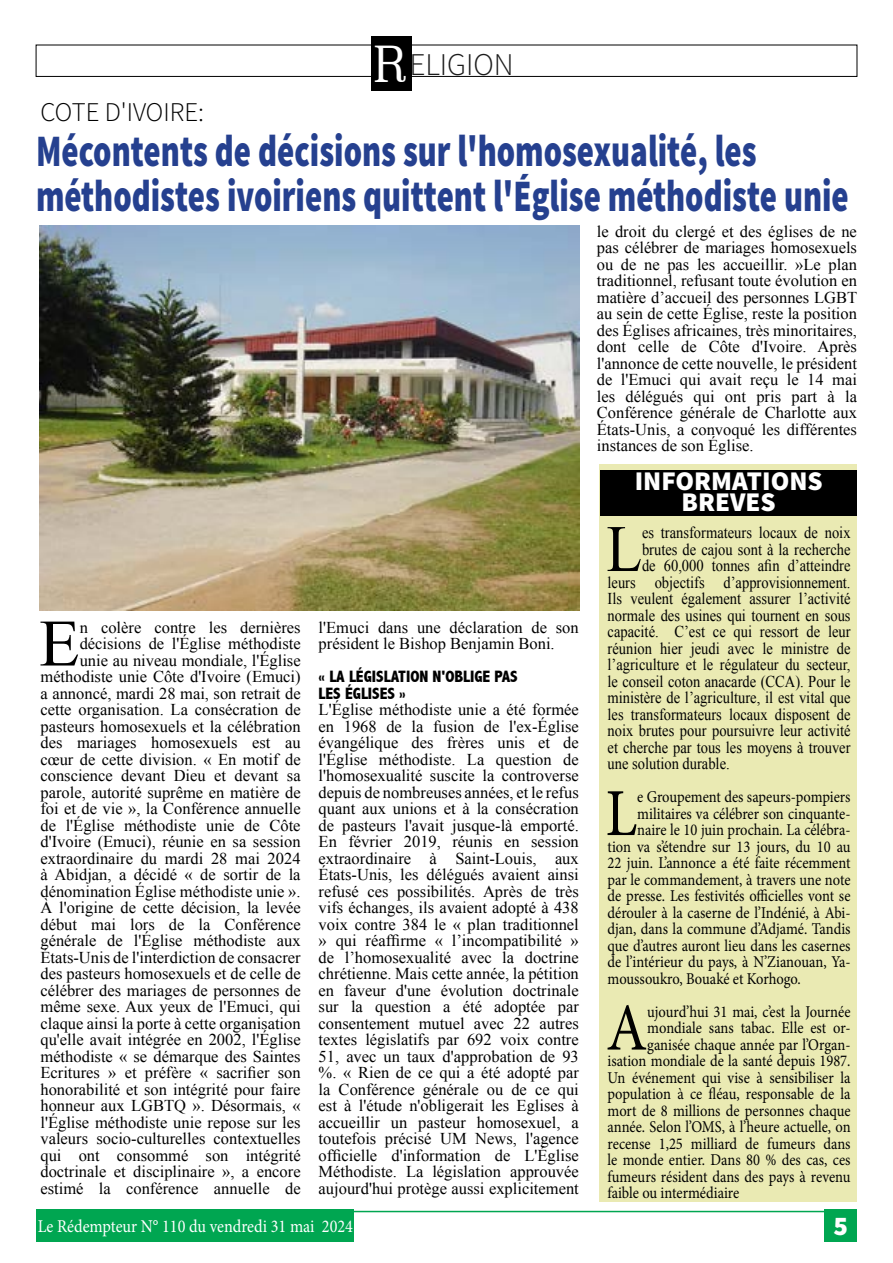
<style>
.page{position:relative;width:893px;height:1263px;background:#fff}
.page>*{position:absolute;margin:0;border:0;box-sizing:border-box;transform-origin:0 0}
.t1{font:67.2px "Minion Pro";color:#000;scale:.88 1}
.t2{font:66.3px "Times New Roman";color:#000}
.t3{font:66.3px "Times New Roman";color:#000;scale:.88 1}
.t4{font:900 45px/45px "Source Sans Pro";color:#25408f;scale:.73 1}
.t5{font:300 31.65px "Source Sans Pro";color:#1c1c1c}
.t6{font:900 27px/21px "Source Sans Pro";color:#fff;text-align:center}
.t7{font:300 27px "Source Sans Pro";color:#000}
.t8{font:18px "Minion Pro";color:#fff;scale:.9 1}
.t9{font:16.5px/16.5px "Times New Roman";color:#000;text-align:justify}
.t10{font:16.5px "Minion Pro";color:#000;scale:.88 1}
.t11{font:16.5px "Times New Roman";color:#000;scale:.88 1}
.t12{font:800 condensed 16.5px/16.5px "Abadi";color:#000}
.s1{font-family:"Superclarendon";font-size:49.5px;color:#fff}
</style>
<div class="page">
<div style="left:825px;top:1209px;width:32px;height:32px;background:#00a651"></div>
<div style="left:36px;top:1209px;width:318px;height:33px;background:#00a651"></div>
<hr style="left:328px;top:1211px;width:529px;height:1px;background:#00a651">
<div style="left:36px;top:45px;width:821px;height:32px;border:1px solid #000"></div>
<div style="left:371px;top:36px;width:41px;height:54px;background:#000"></div>
<img style="left:39px;top:225px;width:540px;height:385px">
<div style="left:600px;top:464px;width:257px;height:738px;background:#eaeab3"></div>
<div style="left:600px;top:470px;width:257px;height:46px;background:#000"></div>
<h3 class="t5" style="left:374px;top:45px;width:142px"><span class="s1">R</span>ELIGION</h3>
<h3 class="t7" style="left:40px;top:96px;width:165px">COTE D'IVOIRE:</h3>
<h3 class="t4" style="left:36px;top:130px;width:1115px">Mécontents de décisions sur l'homosexualité, les méthodistes ivoiriens quittent l'Église méthodiste unie</h3>
<p class="t9" style="left:597px;top:223px;width:262px">le droit du clergé et des églises de ne pas célébrer de mariages homosexuels ou de ne pas les accueillir. »Le plan traditionnel, refusant toute évolution en matière d’accueil des personnes LGBT au sein de cette Église, reste la position des Églises africaines, très minoritaires, dont celle de Côte d'Ivoire. Après l'annonce de cette nouvelle, le président de l'Emuci qui avait reçu le 14 mai les délégués qui ont pris part à la Conférence générale de Charlotte aux États-Unis, a convoqué les différentes instances de son Église.</p>
<p class="t9" style="left:40px;top:618px;width:262px;text-align:right">n colère contre les dernières décisions de l'Église méthodiste<br>unie au niveau mondiale, l'Église méthodiste unie Côte d'Ivoire (Emuci) a annoncé, mardi 28 mai, son retrait de cette organisation. La consécration de pasteurs homosexuels et la célébration des mariages homosexuels est au cœur de cette division. « En motif de conscience devant Dieu et devant sa parole, autorité suprême en matière de foi et de vie », la Conférence annuelle de l'Église méthodiste unie de Côte d'Ivoire (Emuci), réunie en sa session extraordinaire du mardi 28 mai 2024 à Abidjan, a décidé « de sortir de la dénomination Église méthodiste unie ».<br>À l'origine de cette décision, la levée début mai lors de la Conférence générale de l'Église méthodiste aux États-Unis de l'interdiction de consacrer des pasteurs homosexuels et de celle de célébrer des mariages de personnes de même sexe. Aux yeux de l'Emuci, qui claque ainsi la porte à cette organisation qu'elle avait intégrée en 2002, l'Église méthodiste « se démarque des Saintes Ecritures » et préfère « sacrifier son honorabilité et son intégrité pour faire honneur aux LGBTQ ». Désormais, « l'Église méthodiste unie repose sur les valeurs socio-culturelles contextuelles qui ont consommé son intégrité doctrinale et disciplinaire », a encore estimé la conférence annuelle de</p>
<p class="t9" style="left:319px;top:618px;width:262px">l'Emuci dans une déclaration de son président le Bishop Benjamin Boni.</p>
<h2 class="t2" style="left:39px;top:599px;width:42px">E</h2>
<p class="t12" style="left:319px;top:668px;width:201px">« LA LÉGISLATION N'OBLIGE PAS<br>LES ÉGLISES »</p>
<p class="t9" style="left:319px;top:701px;width:262px">L'Église méthodiste unie a été formée en 1968 de la fusion de l'ex-Église évangélique des frères unis et de l'Église méthodiste. La question de l'homosexualité suscite la controverse depuis de nombreuses années, et le refus quant aux unions et à la consécration de pasteurs l'avait jusque-là emporté.<br>En février 2019, réunis en session extraordinaire à Saint-Louis, aux États-Unis, les délégués avaient ainsi refusé ces possibilités. Après de très vifs échanges, ils avaient adopté à 438 voix contre 384 le « plan traditionnel » qui réaffirme « l’incompatibilité » de l’homosexualité avec la doctrine chrétienne. Mais cette année, la pétition en faveur d'une évolution doctrinale sur la question a été adoptée par consentement mutuel avec 22 autres textes législatifs par 692 voix contre 51, avec un taux d'approbation de 93 %. « Rien de ce qui a été adopté par la Conférence générale ou de ce qui est à l'étude n'obligerait les Eglises à accueillir un pasteur homosexuel, a toutefois précisé UM News, l'agence officielle d'information de L'Église Méthodiste. La législation approuvée aujourd'hui protège aussi explicitement</p>
<h3 class="t6" style="left:635px;top:472px;width:187px">Informations<br>Breves</h3>
<h2 class="t3" style="left:606px;top:504px;width:42px">L</h2>
<p class="t11" style="left:642px;top:521px;width:238px">es transformateurs locaux de noix</p>
<p class="t11" style="left:642px;top:538px;width:238px">brutes de cajou sont à la recherche</p>
<p class="t11" style="left:642px;top:554px;width:238px">de 60,000 tonnes afin d’atteindre</p>
<p class="t11" style="left:608px;top:571px;width:278px">leurs objectifs d’approvisionnement.</p>
<p class="t11" style="left:608px;top:587px;width:278px">Ils veulent également assurer l’activité</p>
<p class="t11" style="left:608px;top:604px;width:278px">normale des usines qui tournent en sous</p>
<p class="t11" style="left:608px;top:620px;width:278px">capacité. C’est ce qui ressort de leur</p>
<p class="t11" style="left:608px;top:637px;width:278px">réunion hier jeudi avec le ministre de</p>
<p class="t11" style="left:608px;top:653px;width:278px">l’agriculture et le régulateur du secteur,</p>
<p class="t11" style="left:608px;top:670px;width:278px">le conseil coton anacarde (CCA). Pour le</p>
<p class="t11" style="left:608px;top:686px;width:278px">ministère de l’agriculture, il est vital que</p>
<p class="t11" style="left:608px;top:703px;width:278px">les transformateurs locaux disposent de</p>
<p class="t11" style="left:608px;top:719px;width:278px">noix brutes pour poursuivre leur activité</p>
<p class="t11" style="left:608px;top:736px;width:278px">et cherche par tous les moyens à trouver</p>
<p class="t11" style="left:608px;top:752px;width:140px">une solution durable.</p>
<h1 class="t1" style="left:605px;top:768px;width:38px">L</h1>
<p class="t10" style="left:637px;top:786px;width:244px">e Groupement des sapeurs-pompiers</p>
<p class="t10" style="left:637px;top:802px;width:244px">militaires va célébrer son cinquante-</p>
<p class="t10" style="left:637px;top:819px;width:244px">naire le 10 juin prochain. La célébra-</p>
<p class="t10" style="left:608px;top:835px;width:278px">tion va s’étendre sur 13 jours, du 10 au</p>
<p class="t10" style="left:608px;top:852px;width:278px">22 juin. L’annonce a été faite récemment</p>
<p class="t10" style="left:608px;top:868px;width:278px">par le commandement, à travers une note</p>
<p class="t10" style="left:608px;top:885px;width:278px">de presse. Les festivités officielles vont se</p>
<p class="t10" style="left:608px;top:901px;width:278px">dérouler à la caserne de l’Indénié, à Abi-</p>
<p class="t10" style="left:608px;top:918px;width:278px">djan, dans la commune d’Adjamé. Tandis</p>
<p class="t10" style="left:608px;top:934px;width:278px">que d’autres auront lieu dans les casernes</p>
<p class="t10" style="left:608px;top:951px;width:278px">de l’intérieur du pays, à N’Zianouan, Ya-</p>
<p class="t10" style="left:608px;top:967px;width:221px">moussoukro, Bouaké et Korhogo.</p>
<h1 class="t1" style="left:606px;top:983px;width:48px">A</h1>
<p class="t10" style="left:647px;top:1000px;width:232px">ujourd’hui 31 mai, c’est la Journée</p>
<p class="t10" style="left:647px;top:1017px;width:233px">mondiale sans tabac. Elle est or-</p>
<p class="t10" style="left:647px;top:1033px;width:233px">ganisée chaque année par l’Organ-</p>
<p class="t10" style="left:608px;top:1050px;width:278px">isation mondiale de la santé depuis 1987.</p>
<p class="t10" style="left:608px;top:1066px;width:278px">Un événement qui vise à sensibiliser la</p>
<p class="t10" style="left:608px;top:1083px;width:278px">population à ce fléau, responsable de la</p>
<p class="t10" style="left:608px;top:1099px;width:278px">mort de 8 millions de personnes chaque</p>
<p class="t10" style="left:608px;top:1116px;width:278px">année. Selon l’OMS, à l’heure actuelle, on</p>
<p class="t10" style="left:608px;top:1132px;width:278px">recense 1,25 milliard de fumeurs dans</p>
<p class="t10" style="left:608px;top:1149px;width:278px">le monde entier. Dans 80 % des cas, ces</p>
<p class="t10" style="left:608px;top:1165px;width:278px">fumeurs résident dans des pays à revenu</p>
<p class="t10" style="left:608px;top:1182px;width:151px">faible ou intermédiaire</p>
<p class="t8" style="left:38px;top:1214px;width:352px">Le Rédempteur N° 110 du vendredi 31 mai 2024</p>
<h3 class="t6" style="left:833px;top:1217px;width:16px">5</h3>
</div>
